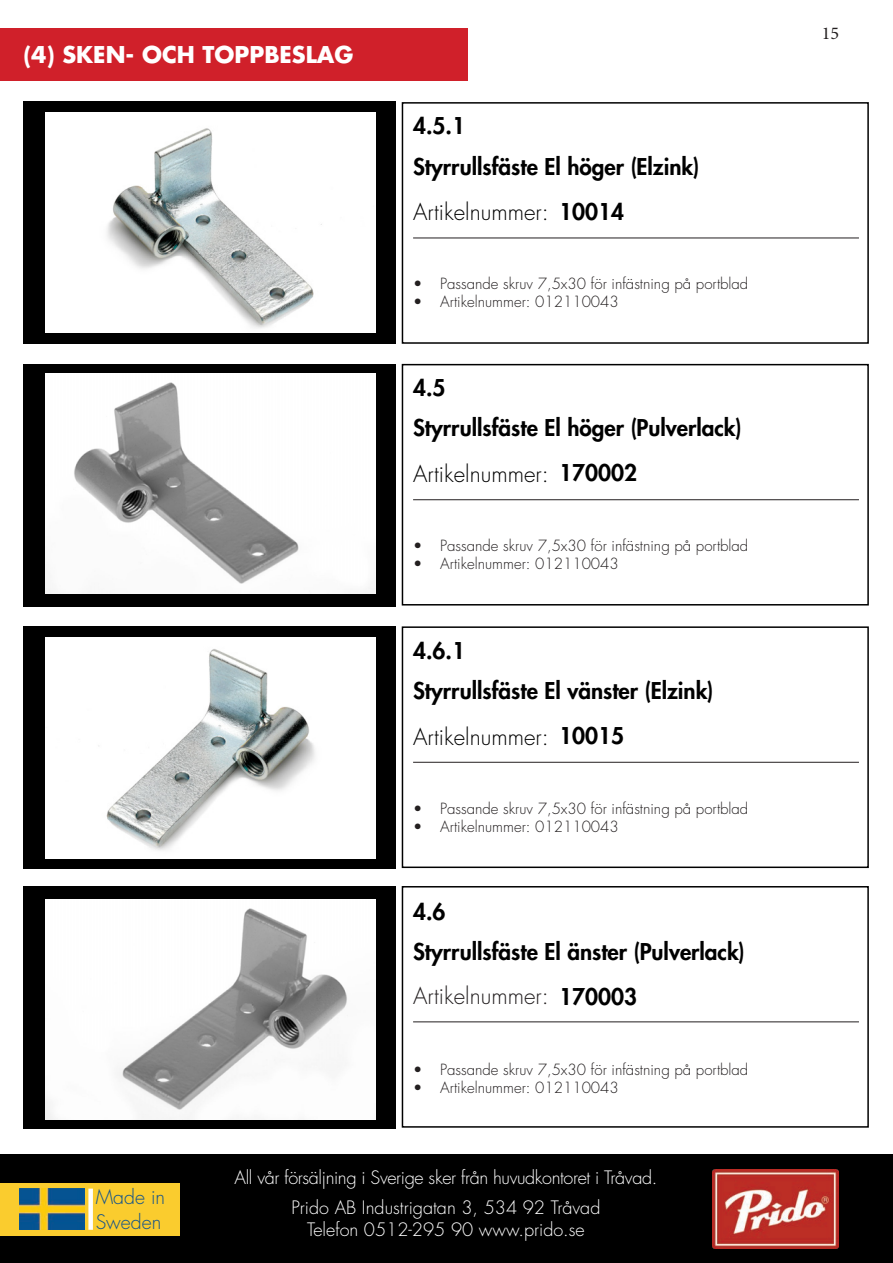
<style>
.page{position:relative;width:893px;height:1263px;background:#fff}
.page>*{position:absolute;margin:0;border:0;box-sizing:border-box;transform-origin:0 0}
.t1{font:800 22.5px "Futura Std";color:#000}
.t2{font:300 22.5px "Futura Std";color:#000}
.t3{font:700 22.5px "Futura Std";color:#fff}
.t4{font:300 22.5px "Futura Std";color:#231f20}
.t5{font:300 19.5px/25.5px "Futura Std";color:#10518d}
.t6{font:300 18px/30.2px "Futura Std";letter-spacing:-.02em;color:#fff;text-align:center}
.t7{font:300 18px "Futura Std";color:#fff}
.t8{font:18px "Minion Pro";color:#231f20}
.t9{font:300 15px "Futura Std";color:#231f20}
</style>
<div class="page">
<div style="left:23px;top:886px;width:373px;height:242px;background:#000"></div>
<div style="left:23px;top:101px;width:373px;height:243px;background:#000"></div>
<div style="left:23px;top:626px;width:373px;height:243px;background:#000"></div>
<div style="left:23px;top:364px;width:373px;height:242px;background:#000"></div>
<img style="left:45px;top:900px;width:331px;height:220px">
<img style="left:45px;top:638px;width:331px;height:220px">
<img style="left:45px;top:373px;width:331px;height:220px">
<img style="left:45px;top:112px;width:331px;height:221px">
<div style="left:0;top:1155px;width:893px;height:108px;background:#000"></div>
<img style="left:712px;top:1169px;width:127px;height:80px">
<div style="left:0;top:1183px;width:180px;height:52px;background:#facc2e"></div>
<img style="left:19px;top:1189px;width:66px;height:40px">
<div style="left:88px;top:1188px;width:5px;height:42px;background:#fff"></div>
<div style="left:402px;top:102px;width:467px;height:242px;border:2px solid #000"></div>
<div style="left:402px;top:364px;width:467px;height:241px;border:2px solid #000"></div>
<div style="left:402px;top:626px;width:467px;height:242px;border:2px solid #000"></div>
<div style="left:402px;top:886px;width:467px;height:242px;border:2px solid #000"></div>
<div style="left:0;top:29px;width:467px;height:52px;background:#d0202a"></div>
<hr style="left:413px;top:238px;width:446px;height:1px;background:#231f20">
<hr style="left:413px;top:499px;width:446px;height:1px;background:#231f20">
<hr style="left:413px;top:762px;width:446px;height:1px;background:#231f20">
<hr style="left:413px;top:1021px;width:446px;height:1px;background:#231f20">
<p class="t3" style="left:23px;top:39px;width:332px">(4) SKEN- OCH TOPPBESLAG</p>
<p class="t1" style="left:413px;top:112px;width:54px">4.5.1</p>
<p class="t1" style="left:413px;top:152px;width:288px">Styrrullsfäste El höger (Elzink)</p>
<p class="t1" style="left:559px;top:197px;width:67px">10014</p>
<h1 class="t2" style="left:413px;top:198px;width:137px">Artikelnummer:</h1>
<p class="t9" style="left:413px;top:275px;width:337px">• Passande skruv 7,5x30 för infästning på portblad</p>
<p class="t9" style="left:413px;top:293px;width:207px">• Artikelnummer: 012110043</p>
<p class="t1" style="left:413px;top:374px;width:34px">4.5</p>
<p class="t1" style="left:413px;top:414px;width:330px">Styrrullsfäste El höger (Pulverlack)</p>
<p class="t1" style="left:559px;top:459px;width:80px">170002</p>
<h1 class="t2" style="left:413px;top:460px;width:137px">Artikelnummer:</h1>
<p class="t9" style="left:413px;top:537px;width:337px">• Passande skruv 7,5x30 för infästning på portblad</p>
<p class="t9" style="left:413px;top:555px;width:207px">• Artikelnummer: 012110043</p>
<p class="t1" style="left:413px;top:636px;width:54px">4.6.1</p>
<p class="t1" style="left:413px;top:676px;width:302px">Styrrullsfäste El vänster (Elzink)</p>
<h1 class="t2" style="left:413px;top:723px;width:137px">Artikelnummer:</h1>
<p class="t1" style="left:559px;top:721px;width:67px">10015</p>
<p class="t9" style="left:413px;top:799px;width:337px">• Passande skruv 7,5x30 för infästning på portblad</p>
<p class="t9" style="left:413px;top:817px;width:207px">• Artikelnummer: 012110043</p>
<p class="t1" style="left:413px;top:897px;width:34px">4.6</p>
<p class="t1" style="left:413px;top:937px;width:333px">Styrrullsfäste El änster (Pulverlack)</p>
<h1 class="t4" style="left:413px;top:982px;width:137px">Artikelnummer:</h1>
<p class="t1" style="left:559px;top:982px;width:80px">170003</p>
<p class="t9" style="left:413px;top:1060px;width:337px">• Passande skruv 7,5x30 för infästning på portblad</p>
<p class="t9" style="left:413px;top:1078px;width:207px">• Artikelnummer: 012110043</p>
<h2 class="t5" style="left:96px;top:1184px;width:71px">Made in<br>Sweden</h2>
<p class="t6" style="left:235px;top:1163px;width:424px">All vår försäljning i Sverige sker från huvudkontoret i Tråvad.<br>Prido AB Industrigatan 3, 534 92 Tråvad</p>
<p class="t7" style="left:307px;top:1218px;width:279px">Telefon 0512-295 90 www.prido.se</p>
<p class="t8" style="left:822px;top:21px;width:19px">15</p>
</div>
